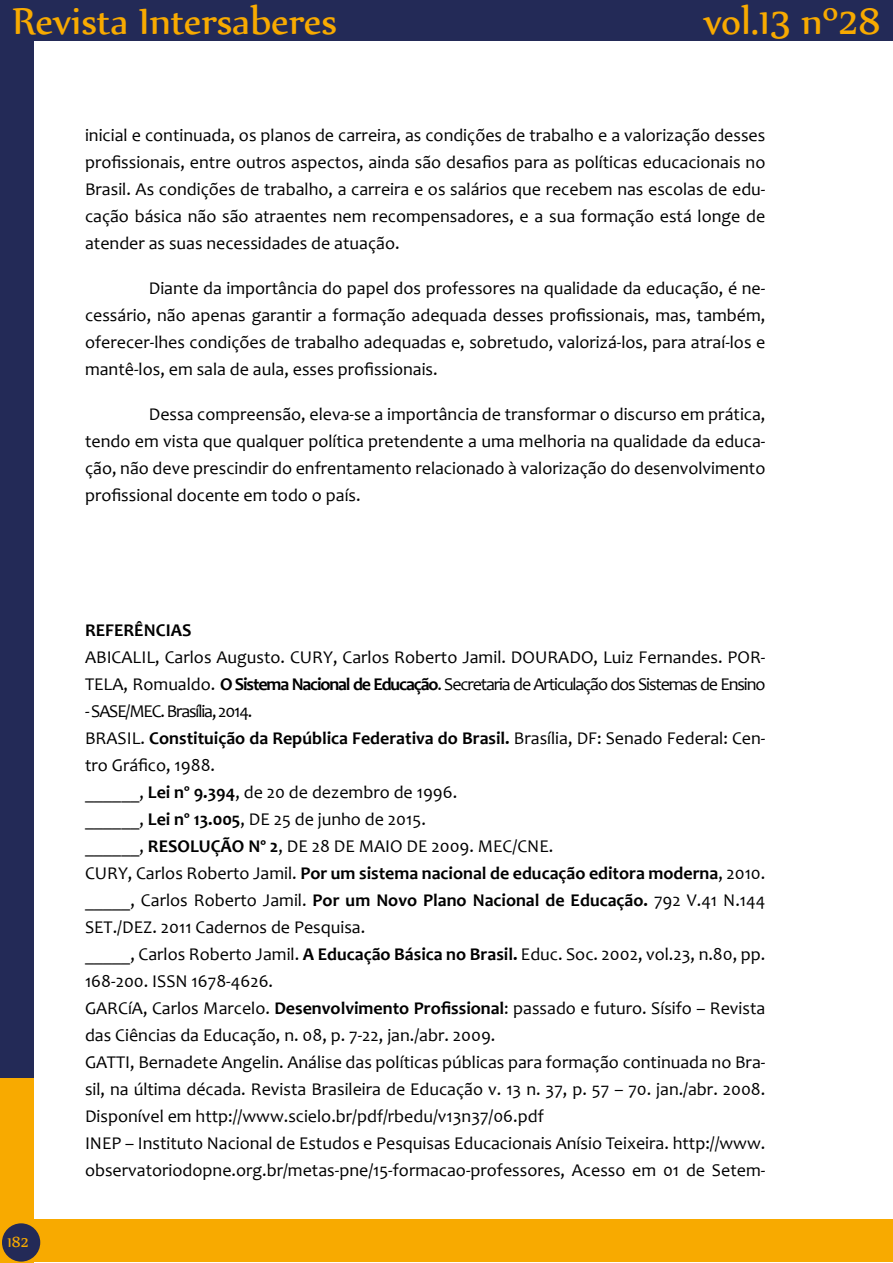
<style>
.page{position:relative;width:893px;height:1263px;background:#fff}
.page>*{position:absolute;margin:0;border:0;box-sizing:border-box;transform-origin:0 0}
.t1{font:45px "Nyala";color:#f8aa00}
.t2{font:18px/27px "Candara";color:#000;text-align:justify}
.t3{font:700 18px "Candara";color:#000}
.t4{font:18px "Nyala";color:#f8aa00}
.s1{font-weight:700}
</style>
<div class="page">
<div style="left:0;top:0;width:33px;height:1081px;background:#232a57"></div>
<div style="left:0;top:0;width:893px;height:41px;background:#232a57"></div>
<div style="left:0;top:1078px;width:33px;height:185px;background:#f8aa00"></div>
<div style="left:21px;top:1219px;width:872px;height:43px;background:#f8aa00"></div>
<div style="left:2px;top:1223px;width:38px;height:38px;background:#232a57;border-radius:50%"></div>
<h1 class="t1" style="left:13px;top:-6px;width:326px">Revista Intersaberes</h1>
<h1 class="t1" style="left:704px;top:-6px;width:178px">vol.13 nº28</h1>
<p class="t2" style="left:85px;top:121px;width:682px">inicial e continuada, os planos de carreira, as condições de trabalho e a valorização desses profissionais, entre outros aspectos, ainda são desafios para as políticas educacionais no Brasil. As condições de trabalho, a carreira e os salários que recebem nas escolas de edu&shy;cação básica não são atraentes nem recompensadores, e a sua formação está longe de atender as suas necessidades de atuação.</p>
<p class="t2" style="left:85px;top:274px;width:682px;text-indent:64px">Diante da importância do papel dos professores na qualidade da educação, é ne&shy;cessário, não apenas garantir a formação adequada desses profissionais, mas, também, oferecer-lhes condições de trabalho adequadas e, sobretudo, valorizá-los, para atraí-los e mantê-los, em sala de aula, esses profissionais.</p>
<p class="t2" style="left:85px;top:400px;width:682px;text-indent:64px">Dessa compreensão, eleva-se a importância de transformar o discurso em prática, tendo em vista que qualquer política pretendente a uma melhoria na qualidade da educa&shy;ção, não deve prescindir do enfrentamento relacionado à valorização do desenvolvimento profissional docente em todo o país.</p>
<p class="t4" style="left:8px;top:1231px;width:23px">182</p>
<p class="t3" style="left:85px;top:618px;width:108px">REFERÊNCIAS</p>
<p class="t2" style="left:85px;top:643px;width:682px">ABICALIL, Carlos Augusto. CURY, Carlos Roberto Jamil. DOURADO, Luiz Fernandes. POR-<br>TELA, Romualdo. <span class="s1">O Sistema Nacional de Educação</span>. Secretaria de Articulação dos Sistemas de Ensino</p>
<p class="t2" style="left:85px;top:697px;width:682px;text-align:left">- SASE/MEC. Brasília, 2014.<br>BRASIL. <span class="s1">Constituição da República Federativa do Brasil.</span> Brasília, DF: Senado Federal: Cen&shy;tro Gráfico, 1988.<br>______, <span class="s1">Lei nº 9.394</span>, de 20 de dezembro de 1996.<br>______, <span class="s1">Lei nº 13.005</span>, DE 25 de junho de 2015.<br>______, <span class="s1">RESOLUÇÃO Nº 2</span>, DE 28 DE MAIO DE 2009. MEC/CNE.<br>CURY, Carlos Roberto Jamil. <span class="s1">Por um sistema nacional de educação editora moderna</span>, 2010. _____, Carlos Roberto Jamil. <span class="s1">Por um Novo Plano Nacional de Educação.</span> 792 V.41 N.144<br>SET./DEZ. 2011 Cadernos de Pesquisa.<br>_____, Carlos Roberto Jamil. <span class="s1">A Educação Básica no Brasil.</span> Educ. Soc. 2002, vol.23, n.80, pp.<br>168-200. ISSN 1678-4626.<br>GARCíA, Carlos Marcelo. <span class="s1">Desenvolvimento Profissional</span>: passado e futuro. Sísifo – Revista das Ciências da Educação, n. 08, p. 7-22, jan./abr. 2009.<br>GATTI, Bernadete Angelin. Análise das políticas públicas para formação continuada no Bra&shy;sil, na última década. Revista Brasileira de Educação v. 13 n. 37, p. 57 – 70. jan./abr. 2008.<br>Disponível em http://www.scielo.br/pdf/rbedu/v13n37/06.pdf<br>INEP – Instituto Nacional de Estudos e Pesquisas Educacionais Anísio Teixeira. http://www. observatoriodopne.org.br/metas-pne/15-formacao-professores, Acesso em 01 de Setem-</p>
</div>
